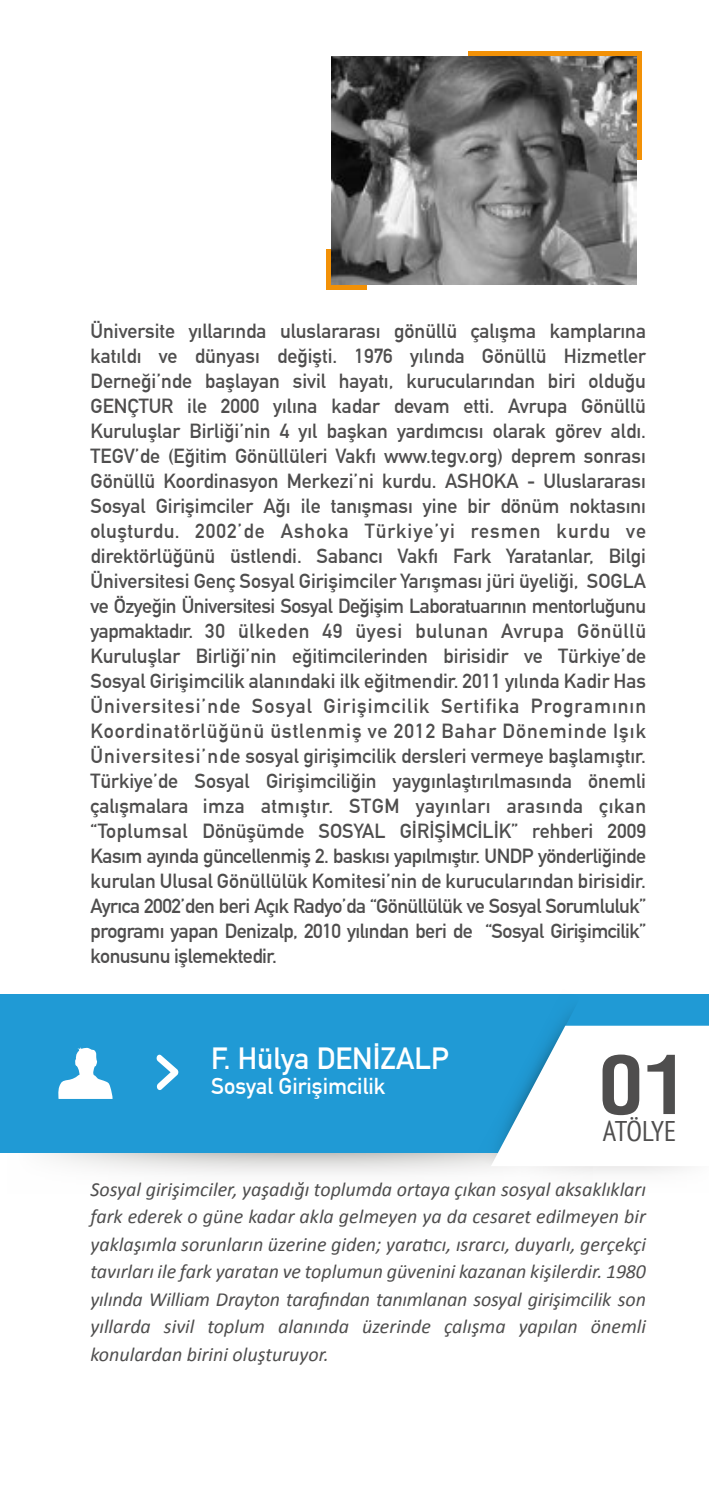
<style>
.page{position:relative;width:709px;height:1489px;background:#fff}
.page>*{position:absolute;margin:0;border:0;box-sizing:border-box;transform-origin:0 0}
.t1{font:700 30px "DIN Alternate";color:#fff}
.t2{font:condensed 28.5px "PT Sans";letter-spacing:-.035em;color:#4f4e4e}
.t3{font:700 22.5px "DIN Alternate";color:#fff}
.t4{font:700 20px/25px "DIN Alternate";letter-spacing:-.025em;color:#4f4e4e;text-align:justify}
.t5{font:italic 20px/27.5px "Calibri";color:#4f4e4e;text-align:justify}
</style>
<div class="page">
<svg style="left:0;top:1152px;width:507px;height:22px"></svg>
<div style="left:0;top:994px;width:709px;height:158px;background:#209ad5"></div>
<div style="left:519px;top:1150px;width:190px;height:63px;background:linear-gradient(to right,#fbfbfb,#fcfcfc)"></div>
<svg style="left:58px;top:1047px;width:55px;height:51px"></svg>
<svg style="left:464px;top:1011px;width:245px;height:155px"></svg>
<svg style="left:156px;top:1054px;width:22px;height:36px"></svg>
<svg style="left:468px;top:51px;width:174px;height:109px;background:#db8916"></svg>
<svg style="left:326px;top:250px;width:40px;height:40px"></svg>
<img style="left:332px;top:57px;width:304px;height:227px">
<p class="t4" style="left:91px;top:317px;width:557px">Üniversite yıllarında uluslararası gönüllü çalışma kamplarına katıldı ve dünyası değişti. 1976 yılında Gönüllü Hizmetler Derneği’nde başlayan sivil hayatı, kurucularından biri olduğu GENÇTUR ile 2000 yılına kadar devam etti. Avrupa Gönüllü Kuruluşlar Birliği’nin 4 yıl başkan yardımcısı olarak görev aldı.<br>TEGV’de (Eğitim Gönüllüleri Vakfı www.tegv.org) deprem sonrası Gönüllü Koordinasyon Merkezi’ni kurdu. ASHOKA - Uluslararası Sosyal Girişimciler Ağı ile tanışması yine bir dönüm noktasını oluşturdu. 2002’de Ashoka Türkiye’yi resmen kurdu ve direktörlüğünü üstlendi. Sabancı Vakfı Fark Yaratanlar, Bilgi Üniversitesi Genç Sosyal Girişimciler Yarışması jüri üyeliği, SOGLA ve Özyeğin Üniversitesi Sosyal Değişim Laboratuarının mentorluğunu yapmaktadır. 30 ülkeden 49 üyesi bulunan Avrupa Gönüllü Kuruluşlar Birliği’nin eğitimcilerinden birisidir ve Türkiye’de Sosyal Girişimcilik alanındaki ilk eğitmendir. 2011 yılında Kadir Has Üniversitesi’nde Sosyal Girişimcilik Sertifika Programının Koordinatörlüğünü üstlenmiş ve 2012 Bahar Döneminde Işık Üniversitesi’nde sosyal girişimcilik dersleri vermeye başlamıştır.<br>Türkiye’de Sosyal Girişimciliğin yaygınlaştırılmasında önemli çalışmalara imza atmıştır. STGM yayınları arasında çıkan “Toplumsal Dönüşümde SOSYAL GİRİŞİMCİLİK” rehberi 2009<br>Kasım ayında güncellenmiş 2. baskısı yapılmıştır. UNDP yönderliğinde kurulan Ulusal Gönüllülük Komitesi’nin de kurucularından birisidir.<br>Ayrıca 2002’den beri Açık Radyo’da “Gönüllülük ve Sosyal Sorumluluk” programı yapan Denizalp, 2010 yılından beri de “Sosyal Girişimcilik” konusunu işlemektedir.</p>
<h1 class="t1" style="left:211px;top:1035px;width:239px">F. Hülya DENİZALP</h1>
<p class="t3" style="left:211px;top:1069px;width:176px">Sosyal Girişimcilik</p>
<h2 class="t2" style="left:603px;top:1112px;width:75px">ATÖLYE</h2>
<p class="t5" style="left:91px;top:1174px;width:557px">Sosyal girişimciler, yaşadığı toplumda ortaya çıkan sosyal aksaklıkları fark ederek o güne kadar akla gelmeyen ya da cesaret edilmeyen bir yaklaşımla sorunların üzerine giden; yaratıcı, ısrarcı, duyarlı, gerçekçi tavırları ile fark yaratan ve toplumun güvenini kazanan kişilerdir. 1980 yılında William Drayton tarafından tanımlanan sosyal girişimcilik son yıllarda sivil toplum alanında üzerinde çalışma yapılan önemli konulardan birini oluşturuyor.</p>
</div>
